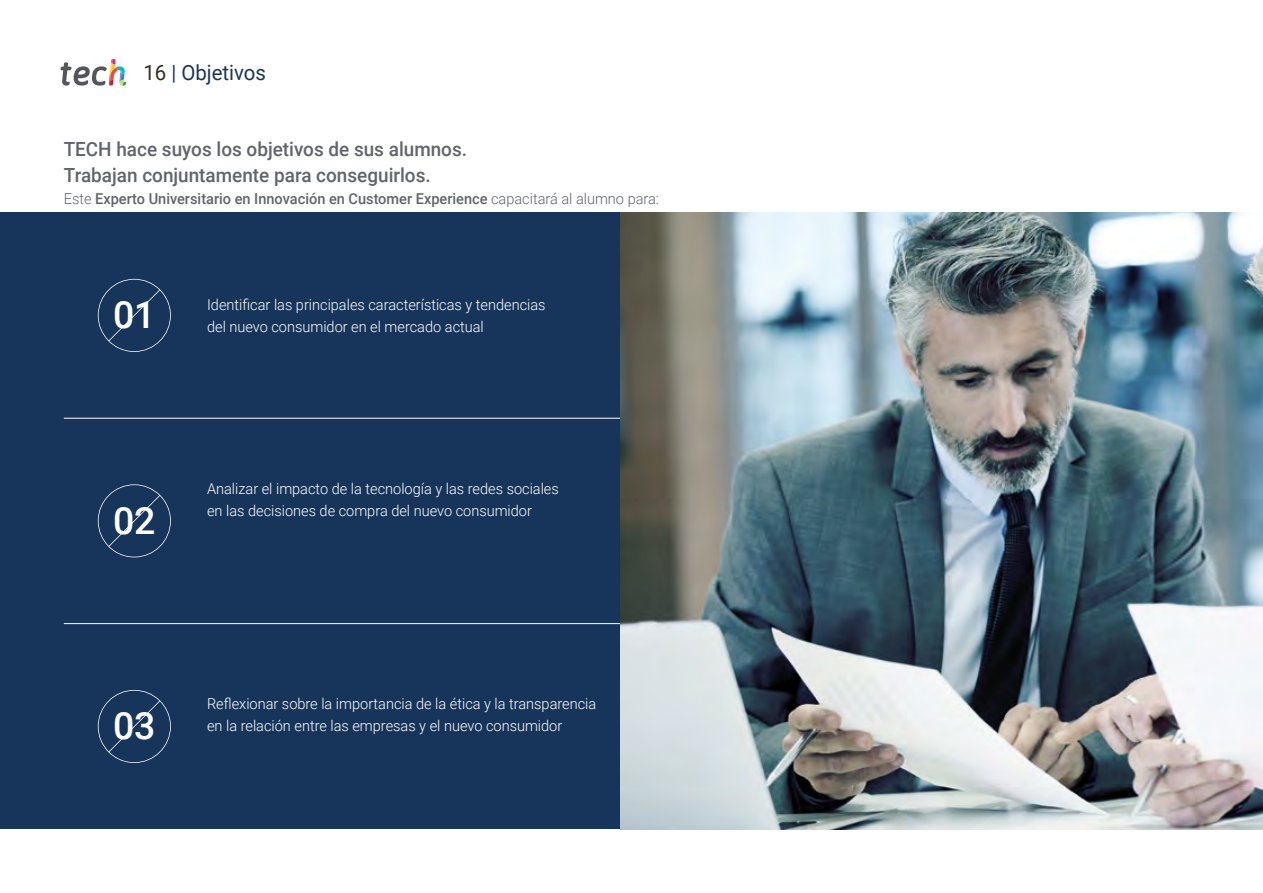
<style>
.page{position:relative;width:1263px;height:893px;background:#fff}
.page>*{position:absolute;margin:0;border:0;box-sizing:border-box;transform-origin:0 0}
.t1{font:500 37.5px "Roboto";color:#fff}
.t2{font:21px "Roboto";color:#1a355c}
.t3{font:500 19.5px/25.5px "Roboto";color:#61646a}
.t4{font:300 15px/22.5px "Roboto";color:#fff}
.t5{font:500 15px "Roboto";color:#61646a}
.s1{color:#312e20}
.s2{font-weight:300}
</style>
<div class="page">
<svg style="left:61px;top:59px;width:65px;height:27px"></svg>
<div style="left:0;top:213px;width:621px;height:616px;background:#17355b"></div>
<svg style="left:98px;top:279px;width:73px;height:73px"></svg>
<svg style="left:98px;top:690px;width:73px;height:73px"></svg>
<svg style="left:98px;top:484px;width:73px;height:73px"></svg>
<hr style="left:64px;top:418px;width:1199px;height:1px;background:#fff">
<hr style="left:64px;top:623px;width:1199px;height:1px;background:#fff">
<img style="left:621px;top:213px;width:642px;height:616px">
<h2 class="t2" style="left:144px;top:57px;width:124px"><span class="s1">16</span> | Objetivos</h2>
<h3 class="t3" style="left:64px;top:136px;width:405px">TECH hace suyos los objetivos de sus alumnos.<br>Trabajan conjuntamente para conseguirlos.</h3>
<p class="t5" style="left:64px;top:188px;width:597px"><span class="s2">Este</span> Experto Universitario en Innovación en Customer Experience <span class="s2">capacitará al alumno para:</span></p>
<h1 class="t1" style="left:113px;top:288px;width:44px">01</h1>
<p class="t4" style="left:207px;top:293px;width:340px">Identificar las principales características y tendencias</p>
<p class="t4" style="left:207px;top:315px;width:278px">del nuevo consumidor en el mercado actual</p>
<h1 class="t1" style="left:113px;top:494px;width:44px">02</h1>
<p class="t4" style="left:207px;top:477px;width:353px">Analizar el impacto de la tecnología y las redes sociales en las decisiones de compra del nuevo consumidor</p>
<h1 class="t1" style="left:113px;top:699px;width:44px">03</h1>
<p class="t4" style="left:207px;top:691px;width:391px">Reflexionar sobre la importancia de la ética y la transparencia en la relación entre las empresas y el nuevo consumidor</p>
</div>
